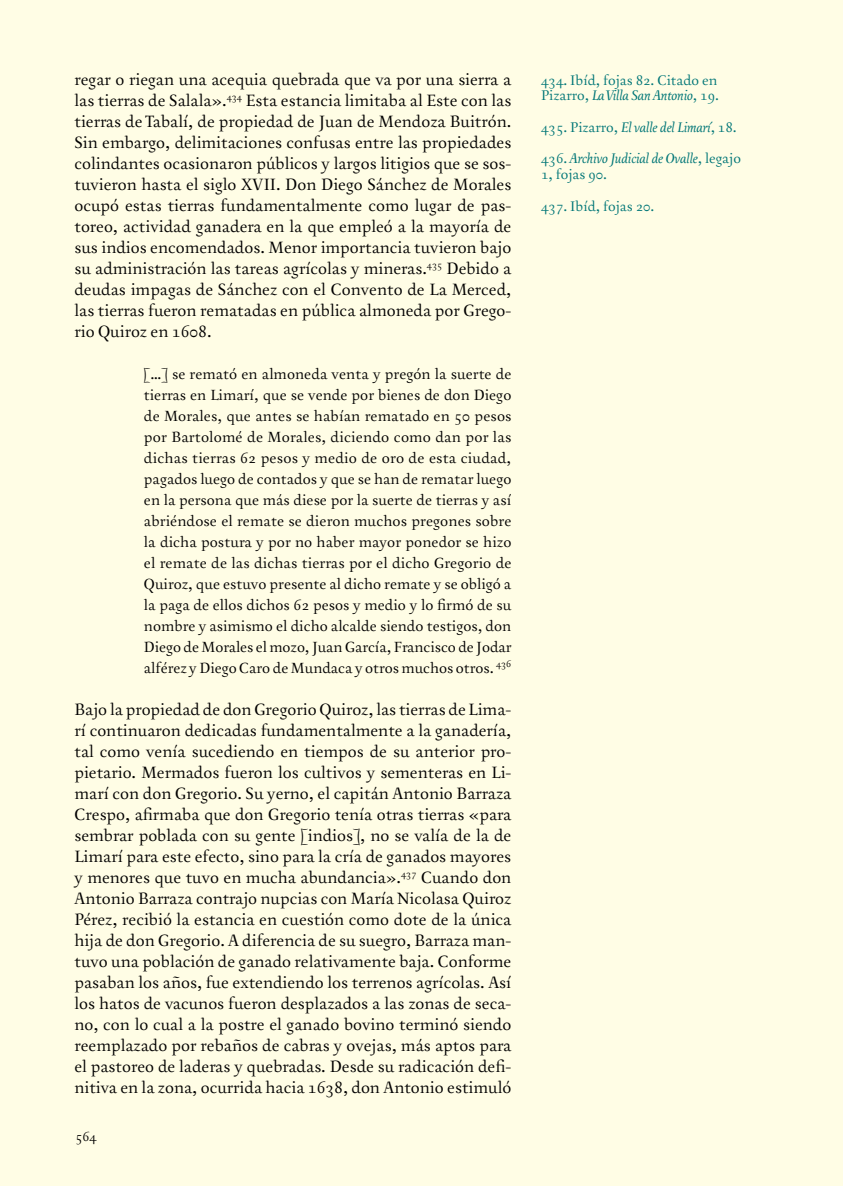
<style>
.page{position:relative;width:844px;height:1186px;background:#fff}
.page>*{position:absolute;margin:0;border:0;box-sizing:border-box;transform-origin:0 0}
.t1{font:17.5px/21px "Australis Pro";color:#000;text-align:justify}
.t2{font:15.75px/21px "Australis Pro";color:#000;text-align:justify}
.t3{font:14.88px/31.5px "Australis Pro";color:#007785}
.t4{font:italic 14.88px "Australis";color:#007785}
.t5{font:14px "Australis Pro";color:#000}
.s1{font-family:"Australis Pro";font-style:normal}
.s2{font-family:"Australis";font-style:italic}
</style>
<div class="page">
<div style="left:0;top:1px;width:842px;height:1185px;background:#fffde5"></div>
<p class="t1" style="left:74px;top:69px;width:438px">regar o riegan una acequia quebrada que va por una sierra a las tierras de Salala».<sup>434</sup> Esta estancia limitaba al Este con las tierras de Tabalí, de propiedad de Juan de Mendoza Buitrón.<br>Sin embargo, delimitaciones confusas entre las propiedades colindantes ocasionaron públicos y largos litigios que se sos&shy;tuvieron hasta el siglo XVII. Don Diego Sánchez de Morales ocupó estas tierras fundamentalmente como lugar de pas&shy;toreo, actividad ganadera en la que empleó a la mayoría de sus indios encomendados. Menor importancia tuvieron bajo su administración las tareas agrícolas y mineras.<sup>435</sup> Debido a deudas impagas de Sánchez con el Convento de La Merced, las tierras fueron rematadas en pública almoneda por Grego&shy;rio Quiroz en 1608.</p>
<p class="t2" style="left:144px;top:363px;width:369px">[…] se remató en almoneda venta y pregón la suerte de tierras en Limarí, que se vende por bienes de don Diego de Morales, que antes se habían rematado en 50 pesos por Bartolomé de Morales, diciendo como dan por las dichas tierras 62 pesos y medio de oro de esta ciudad, pagados luego de contados y que se han de rematar luego en la persona que más diese por la suerte de tierras y así abriéndose el remate se dieron muchos pregones sobre la dicha postura y por no haber mayor ponedor se hizo el remate de las dichas tierras por el dicho Gregorio de Quiroz, que estuvo presente al dicho remate y se obligó a la paga de ellos dichos 62 pesos y medio y lo firmó de su nombre y asimismo el dicho alcalde siendo testigos, don Diego de Morales el mozo, Juan García, Francisco de Jodar alférez y Diego Caro de Mundaca y otros muchos otros. <sup>436</sup></p>
<p class="t1" style="left:74px;top:699px;width:438px">Bajo la propiedad de don Gregorio Quiroz, las tierras de Lima&shy;rí continuaron dedicadas fundamentalmente a la ganadería, tal como venía sucediendo en tiempos de su anterior pro&shy;pietario. Mermados fueron los cultivos y sementeras en Li&shy;marí con don Gregorio. Su yerno, el capitán Antonio Barraza Crespo, afirmaba que don Gregorio tenía otras tierras «para sembrar poblada con su gente [indios], no se valía de la de Limarí para este efecto, sino para la cría de ganados mayores y menores que tuvo en mucha abundancia».<sup>437</sup> Cuando don Antonio Barraza contrajo nupcias con María Nicolasa Quiroz Pérez, recibió la estancia en cuestión como dote de la única hija de don Gregorio. A diferencia de su suegro, Barraza man&shy;tuvo una población de ganado relativamente baja. Conforme pasaban los años, fue extendiendo los terrenos agrícolas. Así los hatos de vacunos fueron desplazados a las zonas de seca&shy;no, con lo cual a la postre el ganado bovino terminó siendo reemplazado por rebaños de cabras y ovejas, más aptos para el pastoreo de laderas y quebradas. Desde su radicación defi&shy;nitiva en la zona, ocurrida hacia 1638, don Antonio estimuló</p>
<p class="t5" style="left:75px;top:1128px;width:23px">564</p>
<p class="t3" style="left:541px;top:64px;width:178px">434. Ibíd, fojas 82. Citado en</p>
<p class="t4" style="left:541px;top:88px;width:179px"><span class="s1">Pizarro,</span> La Villa San Antonio<span class="s1">, 19.</span></p>
<p class="t3" style="left:541px;top:112px;width:197px">435. Pizarro, <span class="s2">El valle del Limarí</span>, 18.</p>
<p class="t4" style="left:541px;top:151px;width:201px"><span class="s1">436.</span> Archivo Judicial de Ovalle<span class="s1">, legajo</span></p>
<p class="t3" style="left:541px;top:159px;width:115px">1, fojas 90.<br>437. Ibíd, fojas 20.</p>
</div>
